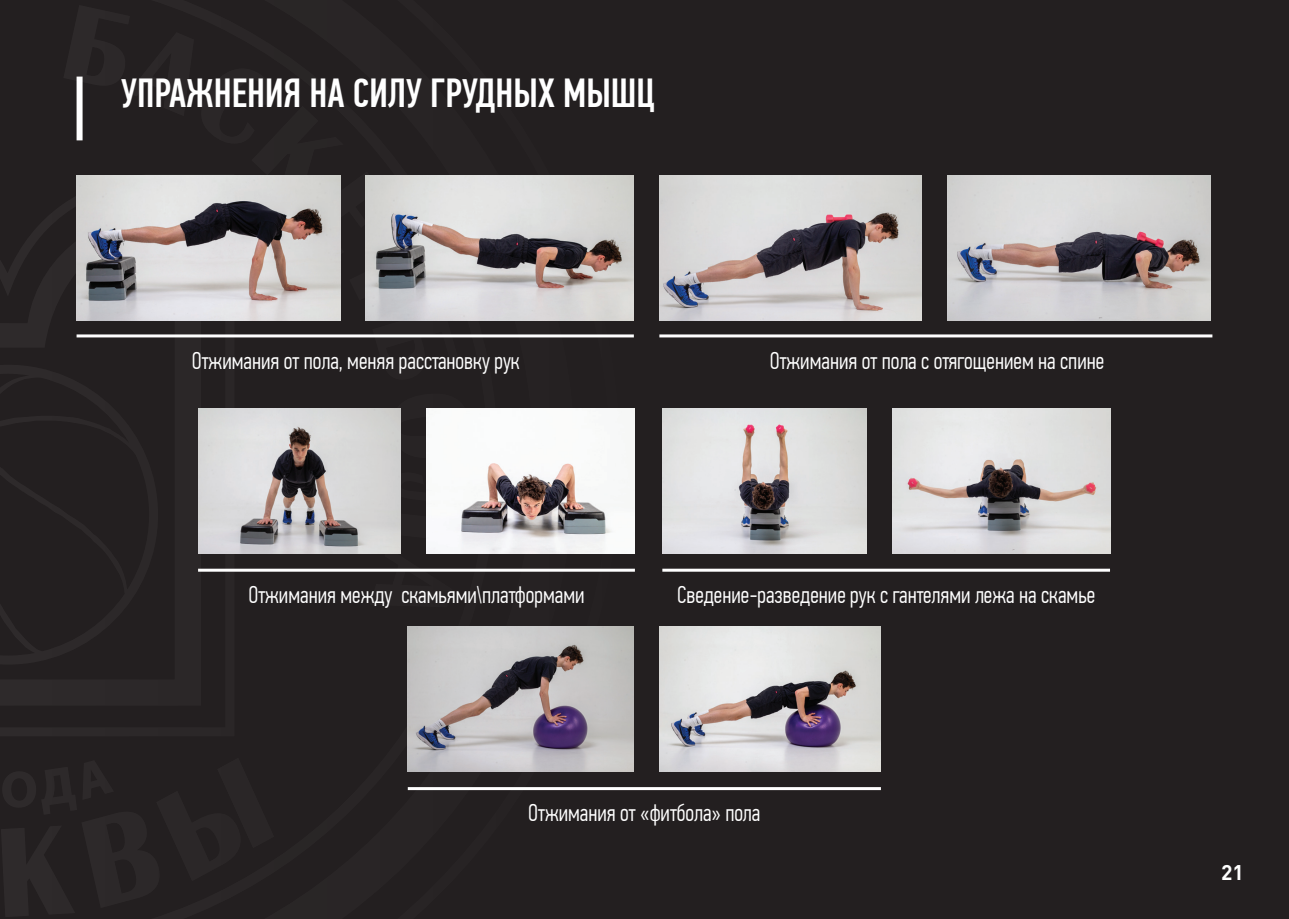
<style>
.page{position:relative;width:1289px;height:919px;background:#fff}
.page>*{position:absolute;margin:0;border:0;box-sizing:border-box;transform-origin:0 0}
.t1{font:500 40.5px "PF Din Text Comp Pro";color:#fff}
.t2{font:300 24.3px "PF Din Text Comp Pro";color:#fff}
.t3{font:700 21px "DIN Pro";color:#fff}
</style>
<div class="page">
<div style="left:13px;top:0;width:1275px;height:918px;background:#231f20"></div>
<svg style="left:0;top:0;width:620px;height:918px"></svg>
<div style="left:77px;top:77px;width:6px;height:63px;background:#fff"></div>
<hr style="left:77px;top:334px;width:557px;height:3px;background:#fff">
<hr style="left:198px;top:568px;width:437px;height:3px;background:#fff">
<hr style="left:662px;top:568px;width:447px;height:3px;background:#fff">
<hr style="left:408px;top:787px;width:472px;height:3px;background:#fff">
<hr style="left:659px;top:334px;width:553px;height:3px;background:#fff">
<img style="left:77px;top:176px;width:263px;height:144px">
<img style="left:366px;top:176px;width:268px;height:144px">
<img style="left:659px;top:176px;width:262px;height:144px">
<img style="left:947px;top:176px;width:263px;height:144px">
<img style="left:426px;top:408px;width:209px;height:145px">
<img style="left:198px;top:408px;width:202px;height:145px">
<img style="left:892px;top:408px;width:217px;height:145px">
<img style="left:662px;top:408px;width:204px;height:145px">
<img style="left:408px;top:626px;width:225px;height:145px">
<img style="left:659px;top:626px;width:221px;height:145px">
<h1 class="t1" style="left:121px;top:70px;width:19px">УПРАЖНЕНИЯ</h1>
<h1 class="t1" style="left:309px;top:70px;width:139px">НА СИЛУ ГРУДНЫ</h1>
<h1 class="t1" style="left:538px;top:70px;width:49px">Х МЫШЦ</h1>
<p class="t2" style="left:192px;top:346px;width:329px">Отжимания от пола, меняя расстановку рук</p>
<p class="t2" style="left:769px;top:346px;width:336px">Отжимания от пола с отягощением на спине</p>
<p class="t2" style="left:248px;top:580px;width:338px">Отжимания между скамьями\платформами</p>
<p class="t2" style="left:677px;top:580px;width:419px">Сведение-разведение рук с гантелями лежа на скамье</p>
<p class="t2" style="left:528px;top:799px;width:234px">Отжимания от «фитбола» пола</p>
<p class="t3" style="left:1221px;top:855px;width:24px">21</p>
</div>
